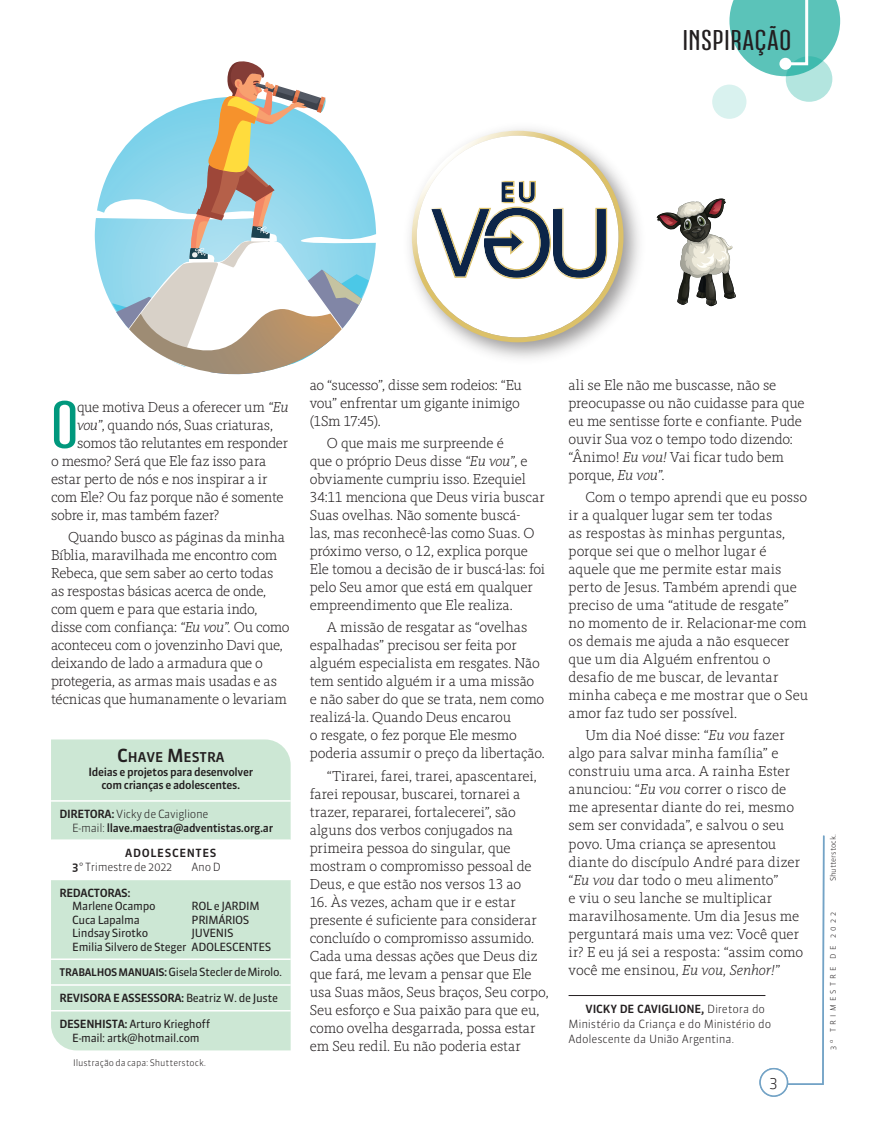
<style>
.page{position:relative;width:872px;height:1127px;background:#fff}
.page>*{position:absolute;margin:0;border:0;box-sizing:border-box;transform-origin:0 0}
.t1{font:66.3px "Nephrite";color:#00987d}
.t2{font:28.5px "Nephrite";letter-spacing:.02em;color:#231f20}
.t3{font:300 15px/18px "FF Kievit Slab";letter-spacing:-.01em;color:#231f20}
.t4{font:300 15px "FF Kievit Slab";letter-spacing:-.03em;color:#231f20}
.t5{font:300 15px "FF Sanuk";color:#231f20}
.t6{font:500 13.5px "FF Sanuk";color:#231f20}
.t7{font:11.25px "Sanuk";letter-spacing:-.03em;color:#231f20}
.t8{font:500 11.25px "FF Sanuk";letter-spacing:-.03em;color:#231f20}
.Autor{font:300 11.25px/15px "FF Sanuk";letter-spacing:-.025em;color:#231f20}
.t9{font:500 11.25px "FF Sanuk";letter-spacing:.06em;color:#231f20}
.t10{font:300 9px "FF Sanuk";letter-spacing:-.005em;color:#231f20}
.Créditos{font:300 7.5px "FF Sanuk";letter-spacing:.415em;color:#231f20}
.Créditos-2{font:300 7.5px "FF Sanuk";letter-spacing:-.005em;color:#231f20}
.s1{font-style:italic}
.s2{font-size:18px}
.s3{font-weight:500}
.s4{font-weight:300}
.s5{font-family:"FF Sanuk";font-weight:500;font-size:10.5px}
.s6{font-family:"FF Sanuk";font-weight:500}
.s7{font-family:"Sanuk";font-weight:400}
</style>
<div class="page">
<svg style="left:656px;top:199px;width:80px;height:107px"></svg>
<img style="left:466px;top:128px;width:174px;height:231px">
<svg style="left:423px;top:131px;width:200px;height:211px"></svg>
<svg style="left:94px;top:61px;width:329px;height:314px"></svg>
<svg style="left:429px;top:181px;width:178px;height:98px"></svg>
<svg style="left:777px;top:835px;width:48px;height:250px"></svg>
<div style="left:760px;top:1068px;width:27px;height:28px;background:#fff;border-radius:50%"></div>
<div style="left:759px;top:1068px;width:29px;height:29px;border:2px solid #73a3c6;border-radius:50%"></div>
<div style="left:785px;top:56px;width:47px;height:46px;background:#b3e5df;border-radius:50%"></div>
<div style="left:712px;top:85px;width:34px;height:34px;background:#d9f2ef;border-radius:50%"></div>
<svg style="left:729px;top:0;width:111px;height:76px"></svg>
<div style="left:779px;top:58px;width:12px;height:12px;background:#fff;border-radius:50%"></div>
<hr style="left:568px;top:995px;width:197px;height:1px;background:#231f20">
<div style="left:51px;top:739px;width:240px;height:311px;background:#cce7d4"></div>
<div style="left:51px;top:840px;width:240px;height:39px;background:#fff"></div>
<hr style="left:51px;top:800px;width:240px;height:2px;background:#fff">
<hr style="left:51px;top:839px;width:240px;height:2px;background:#fff">
<hr style="left:51px;top:879px;width:240px;height:1px;background:#fff">
<hr style="left:51px;top:958px;width:240px;height:2px;background:#fff">
<hr style="left:51px;top:984px;width:240px;height:2px;background:#fff">
<hr style="left:51px;top:1010px;width:240px;height:1px;background:#fff">
<p class="t2" style="left:682px;top:25px;width:110px">INSPIRAÇÃO</p>
<p class="t1" style="left:51px;top:390px;width:29px">O</p>
<p class="t3" style="left:77px;top:398px;width:213px">que motiva Deus a oferecer um <span class="s1">“Eu</span></p>
<p class="t3" style="left:77px;top:416px;width:197px"><span class="s1">vou”</span>, quando nós, Suas criaturas,</p>
<p class="t3" style="left:77px;top:434px;width:213px">somos tão relutantes em responder</p>
<p class="t3" style="left:51px;top:452px;width:217px">o mesmo? Será que Ele faz isso para</p>
<p class="t3" style="left:51px;top:470px;width:218px">estar perto de nós e nos inspirar a ir</p>
<p class="t4" style="left:51px;top:488px;width:234px">com Ele? Ou faz porque não é somente</p>
<p class="t3" style="left:51px;top:506px;width:170px">sobre ir, mas também fazer?</p>
<p class="t3" style="left:51px;top:528px;width:240px;text-indent:17px">Quando busco as páginas da minha Bíblia, maravilhada me encontro com Rebeca, que sem saber ao certo todas as respostas básicas acerca de onde, com quem e para que estaria indo, disse com confiança: <span class="s1">“Eu vou”.</span> Ou como aconteceu com o jovenzinho Davi que, deixando de lado a armadura que o protegeria, as armas mais usadas e as técnicas que humanamente o levariam</p>
<p class="t6" style="left:117px;top:749px;width:109px"><span class="s2">C</span>HAVE <span class="s2">M</span>ESTRA</p>
<p class="t8" style="left:88px;top:765px;width:166px">Ideias e projetos para desenvolver</p>
<p class="t8" style="left:101px;top:778px;width:140px">com crianças e adolescentes.</p>
<p class="Autor" style="left:60px;top:806px;width:150px"><span class="s3">DIRETORA:</span> Vicky de Caviglione</p>
<p class="t8" style="left:72px;top:821px;width:202px"><span class="s4">E-mail:</span> llave.maestra@adventistas.org.ar</p>
<p class="t9" style="left:125px;top:847px;width:93px">ADOLESCENTES</p>
<p class="Autor" style="left:72px;top:859px;width:102px"><span class="s3">3</span>° Trimestre de 2022</p>
<p class="Autor" style="left:192px;top:859px;width:31px">Ano D</p>
<p class="t8" style="left:60px;top:886px;width:73px">REDACTORAS:</p>
<p class="t7" style="left:72px;top:899px;width:85px">Marlene Ocampo</p>
<p class="t7" style="left:192px;top:899px;width:69px">ROL e JARDIM</p>
<p class="t7" style="left:72px;top:912px;width:69px">Cuca Lapalma</p>
<p class="t7" style="left:192px;top:912px;width:59px">PRIMÁRIOS</p>
<p class="t7" style="left:72px;top:926px;width:77px">Lindsay Sirotko</p>
<p class="t7" style="left:192px;top:926px;width:44px">JUVENIS</p>
<p class="t7" style="left:72px;top:939px;width:200px">Emilia Silvero de Steger ADOLESCENTES</p>
<p class="t7" style="left:60px;top:965px;width:224px"><span class="s5">TRABALHOS MANUAIS</span><span class="s6">:</span> Gisela Stecler de Mirolo.</p>
<p class="t8" style="left:60px;top:991px;width:220px">REVISORA E ASSESSORA: <span class="s7">Beatriz W. de Juste</span></p>
<p class="t7" style="left:60px;top:1017px;width:152px"><span class="s6">DESENHISTA:</span> Arturo Krieghoff</p>
<p class="t7" style="left:72px;top:1030px;width:129px">E-mail: artk@hotmail.com</p>
<p class="t10" style="left:73px;top:1058px;width:135px">Ilustração da capa: Shutterstock.</p>
<p class="t3" style="left:310px;top:376px;width:214px">ao “sucesso”, disse sem rodeios: “Eu vou” enfrentar um gigante inimigo (1Sm 17:45).</p>
<p class="t3" style="left:310px;top:434px;width:237px;text-indent:17px">O que mais me surpreende é<br>que o próprio Deus disse <span class="s1">“Eu vou”</span>, e obviamente cumpriu isso. Ezequiel 34:11 menciona que Deus viria buscar Suas ovelhas. Não somente buscá-<br>las, mas reconhecê-las como Suas. O próximo verso, o 12, explica porque Ele tomou a decisão de ir buscá-las: foi pelo Seu amor que está em qualquer empreendimento que Ele realiza.</p>
<p class="t3" style="left:310px;top:618px;width:237px;text-indent:17px">A missão de resgatar as “ovelhas espalhadas” precisou ser feita por alguém especialista em resgates. Não tem sentido alguém ir a uma missão e não saber do que se trata, nem como realizá-la. Quando Deus encarou<br>o resgate, o fez porque Ele mesmo poderia assumir o preço da libertação.</p>
<p class="t3" style="left:310px;top:766px;width:228px;text-indent:17px">“Tirarei, farei, trarei, apascentarei, farei repousar, buscarei, tornarei a trazer, repararei, fortalecerei”, são alguns dos verbos conjugados na primeira pessoa do singular, que mostram o compromisso pessoal de Deus, e que estão nos versos 13 ao</p>
<p class="t3" style="left:310px;top:892px;width:240px">16. Às vezes, acham que ir e estar presente é suficiente para considerar concluído o compromisso assumido.<br>Cada uma dessas ações que Deus diz que fará, me levam a pensar que Ele usa Suas mãos, Seus braços, Seu corpo, Seu esforço e Sua paixão para que eu, como ovelha desgarrada, possa estar em Seu redil. Eu não poderia estar</p>
<p class="t3" style="left:568px;top:376px;width:237px">ali se Ele não me buscasse, não se preocupasse ou não cuidasse para que eu me sentisse forte e confiante. Pude ouvir Sua voz o tempo todo dizendo: “Ânimo! <span class="s1">Eu vou!</span> Vai ficar tudo bem porque, <span class="s1">Eu vou”.</span></p>
<p class="t3" style="left:568px;top:488px;width:241px;text-indent:17px">Com o tempo aprendi que eu posso ir a qualquer lugar sem ter todas<br>as respostas às minhas perguntas, porque sei que o melhor lugar é aquele que me permite estar mais perto de Jesus. Também aprendi que preciso de uma “atitude de resgate” no momento de ir. Relacionar-me com os demais me ajuda a não esquecer que um dia Alguém enfrentou o desafio de me buscar, de levantar minha cabeça e me mostrar que o Seu amor faz tudo ser possível.</p>
<p class="t3" style="left:568px;top:726px;width:236px;text-indent:17px">Um dia Noé disse: “<span class="s1">Eu vou</span> fazer algo para salvar minha família” e construiu uma arca. A rainha Ester anunciou: “<span class="s1">Eu vou</span> correr o risco de me apresentar diante do rei, mesmo sem ser convidada”, e salvou o seu povo. Uma criança se apresentou diante do discípulo André para dizer “<span class="s1">Eu vou</span> dar todo o meu alimento”<br>e viu o seu lanche se multiplicar maravilhosamente. Um dia Jesus me perguntará mais uma vez: Você quer ir? E eu já sei a resposta: “assim como você me ensinou, <span class="s1">Eu vou, Senhor!</span>”</p>
<p class="Autor" style="left:568px;top:1001px;width:204px;text-indent:17px"><span class="s3">VICKY DE CAVIGLIONE,</span> Diretora do<br>Ministério da Criança e do Ministério do<br>Adolescente da União Argentina.</p>
<p class="t5" style="left:769px;top:1073px;width:10px">3</p>
<p class="Créditos-2" style="left:828px;top:881px;width:49px;rotate:-90deg">Shutterstock.</p>
<p class="Créditos" style="left:828px;top:1050px;width:140px;rotate:-90deg">3º TRIMESTRE DE 2022</p>
</div>
